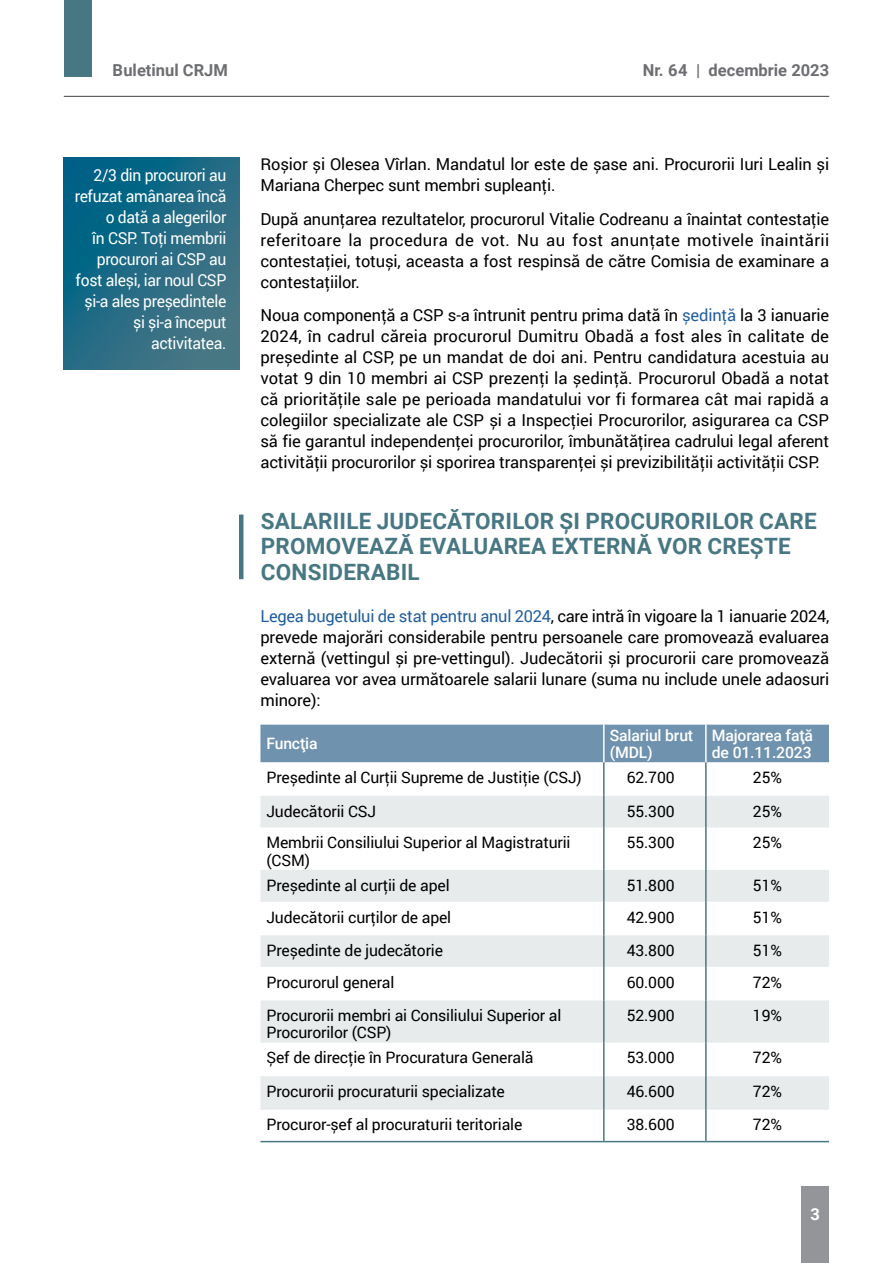
<style>
.page{position:relative;width:893px;height:1263px;background:#fff}
.page>*{position:absolute;margin:0;border:0;box-sizing:border-box;transform-origin:0 0}
.t1{font:700 22.5px/25.5px "Roboto";letter-spacing:.01em;color:#487784}
.body{font:16.5px/21px "Roboto";letter-spacing:-.01em;color:#000;text-align:justify}
.text_casete{font:16.5px/21px "Roboto";letter-spacing:-.02em;color:#fff;text-align:right;scale:.95 1}
.t2{font:700 16.5px "Roboto";color:#6d6e71}
.t3{font:700 16.5px "Roboto";color:#fff}
.body-2{font:15.75px/17.2px "Roboto";letter-spacing:-.01em;color:#000}
.body-3{font:500 15.75px/17.2px "Roboto";letter-spacing:-.01em;color:#fff}
.s1{color:#215e9e}
</style>
<div class="page">
<div style="left:64px;top:0;width:28px;height:77px;background:#487784"></div>
<hr style="left:64px;top:96px;width:765px;height:1px;background:#414042">
<div style="left:260px;top:725px;width:569px;height:37px;background:#6f92af"></div>
<svg style="left:260px;top:796px;width:569px;height:314px;fill:#e8ebec"></svg>
<hr style="left:603px;top:762px;width:2px;height:34px;background:#487784">
<hr style="left:705px;top:762px;width:2px;height:34px;background:#487784">
<hr style="left:603px;top:796px;width:2px;height:32px;background:#487784">
<hr style="left:705px;top:796px;width:2px;height:32px;background:#487784">
<hr style="left:603px;top:828px;width:2px;height:42px;background:#487784">
<hr style="left:705px;top:828px;width:2px;height:42px;background:#487784">
<hr style="left:603px;top:870px;width:2px;height:32px;background:#487784">
<hr style="left:705px;top:870px;width:2px;height:32px;background:#487784">
<hr style="left:603px;top:902px;width:2px;height:33px;background:#487784">
<hr style="left:705px;top:902px;width:2px;height:33px;background:#487784">
<hr style="left:603px;top:935px;width:2px;height:32px;background:#487784">
<hr style="left:705px;top:935px;width:2px;height:32px;background:#487784">
<hr style="left:603px;top:967px;width:2px;height:33px;background:#487784">
<hr style="left:705px;top:967px;width:2px;height:33px;background:#487784">
<hr style="left:603px;top:1000px;width:2px;height:43px;background:#487784">
<hr style="left:705px;top:1000px;width:2px;height:43px;background:#487784">
<hr style="left:603px;top:1043px;width:2px;height:33px;background:#487784">
<hr style="left:705px;top:1043px;width:2px;height:33px;background:#487784">
<hr style="left:603px;top:1076px;width:2px;height:34px;background:#487784">
<hr style="left:705px;top:1076px;width:2px;height:34px;background:#487784">
<hr style="left:603px;top:1110px;width:2px;height:31px;background:#487784">
<hr style="left:705px;top:1110px;width:2px;height:31px;background:#487784">
<hr style="left:260px;top:1141px;width:344px;height:1px;background:#487784">
<hr style="left:604px;top:1141px;width:102px;height:1px;background:#487784">
<hr style="left:706px;top:1141px;width:123px;height:1px;background:#487784">
<hr style="left:603px;top:725px;width:2px;height:37px;background:#fff">
<hr style="left:705px;top:725px;width:2px;height:37px;background:#fff">
<svg style="left:64px;top:157px;width:175px;height:213px;background:#226b84"></svg>
<hr style="left:239px;top:514px;width:4px;height:65px;background:#487784">
<div style="left:801px;top:1186px;width:28px;height:77px;background:#939598"></div>
<p class="t2" style="left:113px;top:59px;width:117px">Buletinul CRJM</p>
<p class="t2" style="left:643px;top:59px;width:188px">Nr. 64 | decembrie 2023</p>
<p class="text_casete" style="left:75px;top:164px;width:161px">2/3 din procurori au refuzat amânarea încă o dată a alegerilor<br>în CSP. Toţi membrii procurori ai CSP au fost aleși, iar noul CSP și-a ales președintele și și-a început activitatea.</p>
<p class="body" style="left:260px;top:153px;width:570px">Roșior și Olesea Vîrlan. Mandatul lor este de șase ani. Procurorii Iuri Lealin și<br>Mariana Cherpec sunt membri supleanţi.</p>
<p class="body" style="left:260px;top:207px;width:570px">După anunţarea rezultatelor, procurorul Vitalie Codreanu a înaintat contestaţie referitoare la procedura de vot. Nu au fost anunţate motivele înaintării contestaţiei, totuși, aceasta a fost respinsă de către Comisia de examinare a contestaţiilor.</p>
<p class="body" style="left:260px;top:304px;width:570px">Noua componenţă a CSP s-a întrunit pentru prima dată în <span class="s1">ședinţă</span> la 3 ianuarie 2024, în cadrul căreia procurorul Dumitru Obadă a fost ales în calitate de președinte al CSP, pe un mandat de doi ani. Pentru candidatura acestuia au votat 9 din 10 membri ai CSP prezenţi la ședinţă. Procurorul Obadă a notat că priorităţile sale pe perioada mandatului vor fi formarea cât mai rapidă a colegiilor specializate ale CSP și a Inspecţiei Procurorilor, asigurarea ca CSP să fie garantul independenţei procurorilor, îmbunătăţirea cadrului legal aferent activităţii procurorilor și sporirea transparenţei și previzibilităţii activităţii CSP.</p>
<p class="t1" style="left:261px;top:507px;width:557px">SALARIILE JUDECĂTORILOR ȘI PROCURORILOR CARE<br>PROMOVEAZĂ EVALUAREA EXTERNĂ VOR CREȘTE<br>CONSIDERABIL</p>
<p class="body" style="left:260px;top:605px;width:570px"><span class="s1">Legea bugetului de stat pentru anul 2024</span>, care intră în vigoare la 1 ianuarie 2024, prevede majorări considerabile pentru persoanele care promovează evaluarea externă (vettingul și pre-vettingul). Judecătorii și procurorii care promovează evaluarea vor avea următoarele salarii lunare (suma nu include unele adaosuri minore):</p>
<p class="body-3" style="left:266px;top:734px;width:53px">Funcţia</p>
<p class="body-3" style="left:712px;top:726px;width:103px">Majorarea faţă de 01.11.2023</p>
<p class="body-3" style="left:610px;top:726px;width:85px">Salariul brut</p>
<p class="body-3" style="left:610px;top:743px;width:45px">(MDL)</p>
<p class="body-2" style="left:266px;top:768px;width:317px">Președinte al Curţii Supreme de Justiţie (CSJ)</p>
<p class="body-2" style="left:627px;top:768px;width:49px">62.700</p>
<p class="body-2" style="left:753px;top:768px;width:30px">25%</p>
<p class="body-2" style="left:266px;top:802px;width:111px">Judecătorii CSJ</p>
<p class="body-2" style="left:627px;top:802px;width:49px">55.300</p>
<p class="body-2" style="left:753px;top:802px;width:30px">25%</p>
<p class="body-2" style="left:266px;top:833px;width:306px">Membrii Consiliului Superior al Magistraturii (CSM)</p>
<p class="body-2" style="left:627px;top:833px;width:49px">55.300</p>
<p class="body-2" style="left:753px;top:833px;width:30px">25%</p>
<p class="body-2" style="left:266px;top:876px;width:185px">Președinte al curţii de apel</p>
<p class="body-2" style="left:627px;top:876px;width:49px">51.800</p>
<p class="body-2" style="left:753px;top:876px;width:30px">51%</p>
<p class="body-2" style="left:266px;top:908px;width:186px">Judecătorii curţilor de apel</p>
<p class="body-2" style="left:627px;top:908px;width:49px">42.900</p>
<p class="body-2" style="left:753px;top:908px;width:30px">51%</p>
<p class="body-2" style="left:266px;top:941px;width:178px">Președinte de judecătorie</p>
<p class="body-2" style="left:627px;top:941px;width:49px">43.800</p>
<p class="body-2" style="left:753px;top:941px;width:30px">51%</p>
<p class="body-2" style="left:266px;top:973px;width:129px">Procurorul general</p>
<p class="body-2" style="left:627px;top:973px;width:49px">60.000</p>
<p class="body-2" style="left:753px;top:973px;width:30px">72%</p>
<p class="body-2" style="left:266px;top:1006px;width:296px">Procurorii membri ai Consiliului Superior al<br>Procurorilor (CSP)</p>
<p class="body-2" style="left:627px;top:1006px;width:49px">52.900</p>
<p class="body-2" style="left:753px;top:1006px;width:30px">19%</p>
<p class="body-2" style="left:266px;top:1048px;width:269px">Șef de direcţie în Procuratura Generală</p>
<p class="body-2" style="left:627px;top:1048px;width:49px">53.000</p>
<p class="body-2" style="left:753px;top:1048px;width:30px">72%</p>
<p class="body-2" style="left:266px;top:1082px;width:240px">Procurorii procuraturii specializate</p>
<p class="body-2" style="left:627px;top:1082px;width:49px">46.600</p>
<p class="body-2" style="left:753px;top:1082px;width:30px">72%</p>
<p class="body-2" style="left:266px;top:1116px;width:257px">Procuror-șef al procuraturii teritoriale</p>
<p class="body-2" style="left:627px;top:1116px;width:49px">38.600</p>
<p class="body-2" style="left:753px;top:1116px;width:30px">72%</p>
<p class="t3" style="left:811px;top:1203px;width:11px">3</p>
</div>
